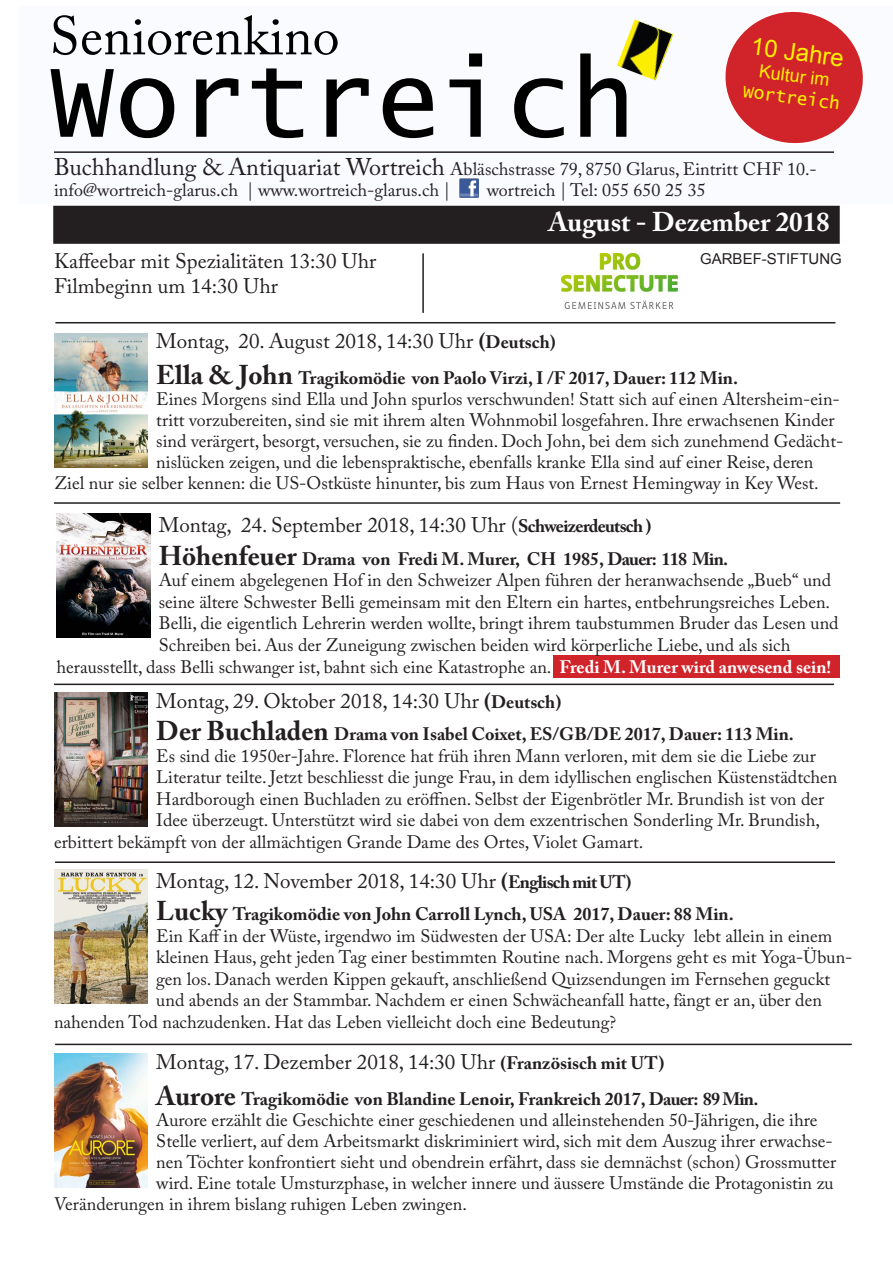
<style>
.page{position:relative;width:893px;height:1263px;background:#fff}
.page>*{position:absolute;margin:0;border:0;box-sizing:border-box;transform-origin:0 0}
.t1{font:108px "Lucida Console";color:#000}
.t2{font:54px "Adobe Caslon Pro";color:#000}
.t3{font:700 27px "Adobe Caslon Pro";color:#fff}
.t4{font:24px "Arial";color:#fff101}
.t5{font:21px "Adobe Caslon Pro";color:#231f20}
.t6{font:18px "Adobe Caslon Pro";color:#231f20}
.t7{font:700 18px "Adobe Caslon Pro";color:#231f20}
.t8{font:18px "Lucida Console";color:#fff101}
.t9{font:18px "Arial";color:#fff101}
.t10{font:15px "Arial";color:#231f20}
.s1{font-size:24px}
.s2{font-weight:700}
.s3{font-weight:700;font-size:18px}
.s4{font-size:27px}
.s5{font-weight:700;color:#fff}
</style>
<div class="page">
<div style="left:20px;top:6px;width:873px;height:197px;background:#fafbff"></div>
<img style="left:617px;top:19px;width:56px;height:61px">
<hr style="left:54px;top:151px;width:780px;height:2px;background:#231f20">
<img style="left:459px;top:179px;width:19px;height:18px">
<div style="left:54px;top:206px;width:785px;height:37px;background:#231f20"></div>
<div style="left:53px;top:206px;width:787px;height:38px;border:2px solid #231f20"></div>
<hr style="left:54px;top:502px;width:786px;height:2px;background:#231f20">
<hr style="left:55px;top:322px;width:780px;height:1px;background:#231f20">
<hr style="left:54px;top:684px;width:780px;height:1px;background:#231f20">
<hr style="left:55px;top:861px;width:780px;height:2px;background:#231f20">
<hr style="left:55px;top:1044px;width:797px;height:1px;background:#231f20">
<hr style="left:422px;top:253px;width:2px;height:60px;background:#231f20">
<img style="left:54px;top:334px;width:94px;height:134px">
<img style="left:56px;top:513px;width:94px;height:125px">
<img style="left:54px;top:692px;width:94px;height:134px">
<img style="left:54px;top:870px;width:94px;height:134px">
<img style="left:54px;top:1053px;width:94px;height:134px">
<svg style="left:725px;top:11px;width:138px;height:133px"></svg>
<img style="left:561px;top:253px;width:117px;height:56px">
<div style="left:554px;top:655px;width:286px;height:22px;background:#d1232a"></div>
<p class="t2" style="left:50px;top:4px;width:291px">Seniorenkino</p>
<p class="t1" style="left:50px;top:52px;width:588px">Wortreich</p>
<p class="t6" style="left:54px;top:158px;width:764px"><span class="s1">Buchhandlung &amp; Antiquariat Wortreich</span> Abläschstrasse 79, 8750 Glarus, Eintritt CHF 10.-</p>
<p class="t6" style="left:54px;top:180px;width:398px">info@wortreich-glarus.ch | www.wortreich-glarus.ch |</p>
<p class="t6" style="left:487px;top:180px;width:221px">wortreich | Tel: 055 650 25 35</p>
<p class="t3" style="left:548px;top:206px;width:283px">August - Dezember 2018</p>
<p class="t4" style="left:753px;top:30px;width:95px;rotate:7deg">10 Jahre</p>
<p class="t9" style="left:761px;top:59px;width:73px;rotate:7deg">Kultur im</p>
<p class="t8" style="left:744px;top:83px;width:99px;rotate:7deg">Wortreich</p>
<p class="t5" style="left:54px;top:248px;width:324px">Kaffeebar mit Spezialitäten 13:30 Uhr</p>
<p class="t5" style="left:54px;top:273px;width:225px">Filmbeginn um 14:30 Uhr</p>
<p class="t10" style="left:700px;top:249px;width:143px">GARBEF-STIFTUNG</p>
<p class="t5" style="left:156px;top:329px;width:401px">Montag, 20. August 2018, 14:30 Uhr <span class="s2">(</span><span class="s3">Deutsch)</span></p>
<p class="t7" style="left:156px;top:367px;width:583px"><span class="s4">Ella &amp; John</span> Tragikomödie von Paolo Virzi, I /F 2017, Dauer: 112 Min.</p>
<p class="t6" style="left:156px;top:388px;width:685px">Eines Morgens sind Ella und John spurlos verschwunden! Statt sich auf einen Altersheim-ein-</p>
<p class="t6" style="left:156px;top:409px;width:680px">tritt vorzubereiten, sind sie mit ihrem alten Wohnmobil losgefahren. Ihre erwachsenen Kinder</p>
<p class="t6" style="left:156px;top:430px;width:688px">sind verärgert, besorgt, versuchen, sie zu finden. Doch John, bei dem sich zunehmend Gedächt-</p>
<p class="t6" style="left:156px;top:451px;width:659px">nislücken zeigen, und die lebenspraktische, ebenfalls kranke Ella sind auf einer Reise, deren</p>
<p class="t6" style="left:54px;top:472px;width:766px">Ziel nur sie selber kennen: die US-Ostküste hinunter, bis zum Haus von Ernest Hemingway in Key West.</p>
<p class="t5" style="left:159px;top:513px;width:494px">Montag, 24. September 2018, 14:30 Uhr (<span class="s3">Schweizerdeutsch )</span></p>
<p class="t7" style="left:159px;top:548px;width:571px"><span class="s4">Höhenfeuer</span> Drama von Fredi M. Murer, CH 1985, Dauer: 118 Min.</p>
<p class="t6" style="left:159px;top:569px;width:674px">Auf einem abgelegenen Hof in den Schweizer Alpen führen der heranwachsende „Bueb“ und</p>
<p class="t6" style="left:159px;top:591px;width:673px">seine ältere Schwester Belli gemeinsam mit den Eltern ein hartes, entbehrungsreiches Leben.</p>
<p class="t6" style="left:159px;top:613px;width:681px">Belli, die eigentlich Lehrerin werden wollte, bringt ihrem taubstummen Bruder das Lesen und</p>
<p class="t6" style="left:159px;top:634px;width:633px">Schreiben bei. Aus der Zuneigung zwischen beiden wird körperliche Liebe, und als sich</p>
<p class="t6" style="left:56px;top:656px;width:776px">herausstellt, dass Belli schwanger ist, bahnt sich eine Katastrophe an. <span class="s5">Fredi M. Murer wird anwesend sein!</span></p>
<p class="t5" style="left:156px;top:688px;width:406px">Montag, 29. Oktober 2018, 14:30 Uhr <span class="s2">(</span><span class="s3">Deutsch)</span></p>
<p class="t7" style="left:156px;top:723px;width:639px"><span class="s4">Der Buchladen</span> Drama von Isabel Coixet, ES/GB/DE 2017, Dauer: 113 Min.</p>
<p class="t6" style="left:156px;top:745px;width:661px">Es sind die 1950er-Jahre. Florence hat früh ihren Mann verloren, mit dem sie die Liebe zur</p>
<p class="t6" style="left:156px;top:766px;width:683px">Literatur teilte. Jetzt beschliesst die junge Frau, in dem idyllischen englischen Küstenstädtchen</p>
<p class="t6" style="left:156px;top:788px;width:669px">Hardborough einen Buchladen zu eröffnen. Selbst der Eigenbrötler Mr. Brundish ist von der</p>
<p class="t6" style="left:156px;top:810px;width:665px">Idee überzeugt. Unterstützt wird sie dabei von dem exzentrischen Sonderling Mr. Brundish,</p>
<p class="t6" style="left:54px;top:831px;width:591px">erbittert bekämpft von der allmächtigen Grande Dame des Ortes, Violet Gamart.</p>
<p class="t5" style="left:156px;top:868px;width:477px">Montag, 12. November 2018, 14:30 Uhr <span class="s2">(</span><span class="s3">Englisch mit UT)</span></p>
<p class="t7" style="left:156px;top:903px;width:579px"><span class="s4">Lucky</span> Tragikomödie von John Carroll Lynch, USA 2017, Dauer: 88 Min.</p>
<p class="t6" style="left:156px;top:925px;width:677px">Ein Kaff in der Wüste, irgendwo im Südwesten der USA: Der alte Lucky lebt allein in einem</p>
<p class="t6" style="left:156px;top:946px;width:698px">kleinen Haus, geht jeden Tag einer bestimmten Routine nach. Morgens geht es mit Yoga-Übun-</p>
<p class="t6" style="left:156px;top:968px;width:675px">gen los. Danach werden Kippen gekauft, anschließend Quizsendungen im Fernsehen geguckt</p>
<p class="t6" style="left:156px;top:990px;width:667px">und abends an der Stammbar. Nachdem er einen Schwächeanfall hatte, fängt er an, über den</p>
<p class="t6" style="left:54px;top:1011px;width:564px">nahenden Tod nachzudenken. Hat das Leben vielleicht doch eine Bedeutung?</p>
<p class="t5" style="left:156px;top:1049px;width:509px">Montag, 17. Dezember 2018, 14:30 Uhr <span class="s3">(Französisch mit UT)</span></p>
<p class="t7" style="left:156px;top:1088px;width:604px"><span class="s4">Aurore</span> Tragikomödie von Blandine Lenoir, Frankreich 2017, Dauer: 89 Min.</p>
<p class="t6" style="left:156px;top:1109px;width:663px">Aurore erzählt die Geschichte einer geschiedenen und alleinstehenden 50-Jährigen, die ihre</p>
<p class="t6" style="left:156px;top:1130px;width:678px">Stelle verliert, auf dem Arbeitsmarkt diskriminiert wird, sich mit dem Auszug ihrer erwachse-</p>
<p class="t6" style="left:156px;top:1151px;width:682px">nen Töchter konfrontiert sieht und obendrein erfährt, dass sie demnächst (schon) Grossmutter</p>
<p class="t6" style="left:156px;top:1172px;width:679px">wird. Eine totale Umsturzphase, in welcher innere und äussere Umstände die Protagonistin zu</p>
<p class="t6" style="left:54px;top:1193px;width:414px">Veränderungen in ihrem bislang ruhigen Leben zwingen.</p>
</div>
